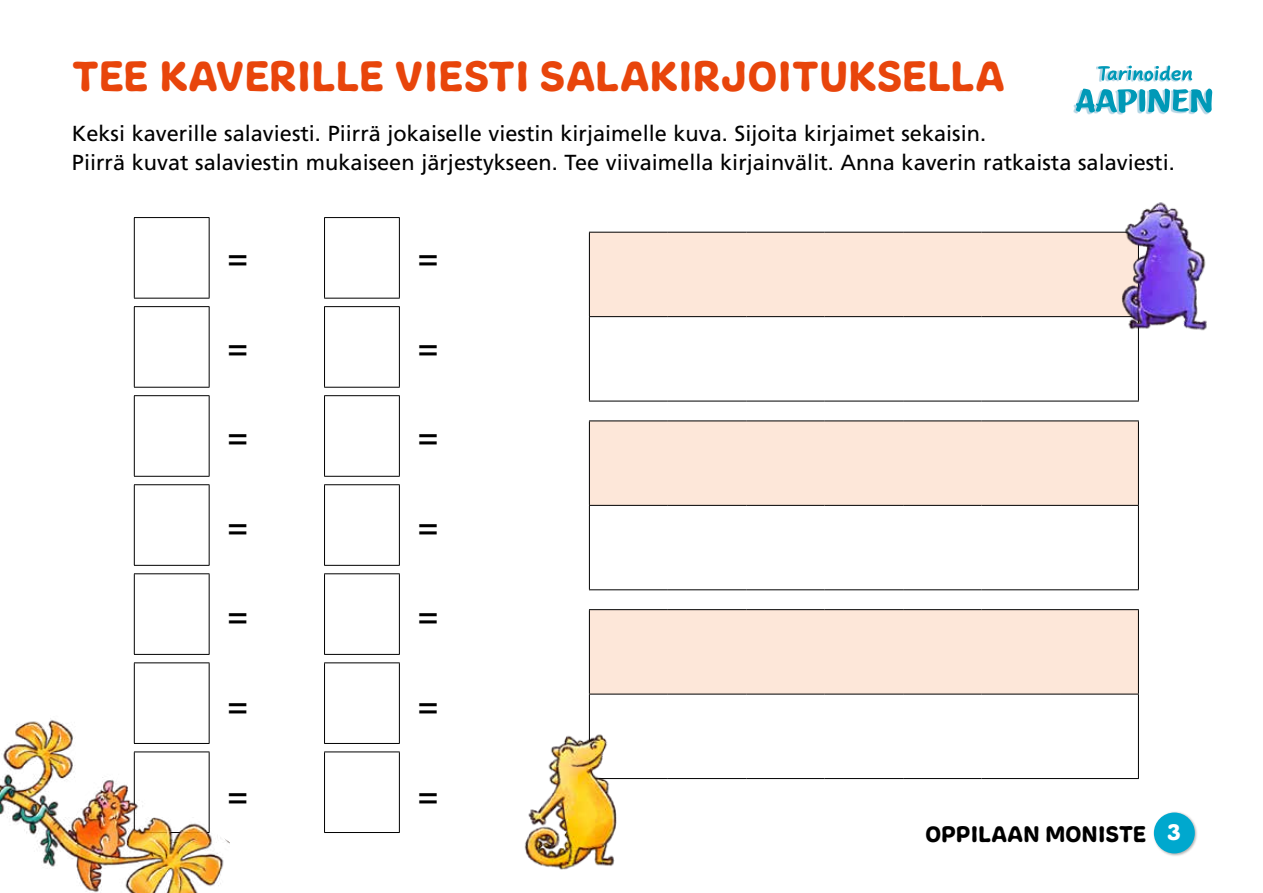
<style>
.page{position:relative;width:1263px;height:893px;background:#fff}
.page>*{position:absolute;margin:0;border:0;box-sizing:border-box;transform-origin:0 0}
.t1{font:45px "Freude";letter-spacing:.015em;color:#e8450b}
.t2{font:34.35px "Ottiger Roman";color:#000}
.t3{font:24px "Freude";letter-spacing:.015em;color:#000}
.t4{font:21.75px/28.5px "Ottiger Roman";color:#000}
.s1{color:#fff}
</style>
<div class="page">
<div style="left:1153px;top:811px;width:45px;height:46px;background:#000;opacity:.32"></div>
<div style="left:1154px;top:812px;width:41px;height:41px;background:#00a8ce;border-radius:50%"></div>
<div style="left:1073px;top:90px;width:137px;height:24px;background:#0071a5;opacity:.29"></div>
<svg style="left:1076px;top:89px;width:136px;height:24px"></svg>
<div style="left:1096px;top:66px;width:94px;height:16px;background:#0071a5;opacity:.29"></div>
<svg style="left:1098px;top:65px;width:94px;height:16px"></svg>
<div style="left:590px;top:610px;width:548px;height:84px;background:#fde7d9"></div>
<hr style="left:589px;top:609px;width:79px;height:1px;background:#000">
<hr style="left:589px;top:610px;width:1px;height:84px;background:#000">
<hr style="left:668px;top:609px;width:78px;height:1px;background:#000">
<hr style="left:746px;top:609px;width:79px;height:1px;background:#000">
<hr style="left:825px;top:609px;width:78px;height:1px;background:#000">
<hr style="left:903px;top:609px;width:78px;height:1px;background:#000">
<hr style="left:981px;top:609px;width:79px;height:1px;background:#000">
<hr style="left:1060px;top:609px;width:79px;height:1px;background:#000">
<hr style="left:1138px;top:610px;width:1px;height:84px;background:#000">
<hr style="left:589px;top:694px;width:79px;height:1px;background:#000">
<hr style="left:589px;top:694px;width:1px;height:84px;background:#000">
<hr style="left:668px;top:694px;width:78px;height:1px;background:#000">
<hr style="left:746px;top:694px;width:79px;height:1px;background:#000">
<hr style="left:825px;top:694px;width:78px;height:1px;background:#000">
<hr style="left:903px;top:694px;width:78px;height:1px;background:#000">
<hr style="left:981px;top:694px;width:79px;height:1px;background:#000">
<hr style="left:1060px;top:694px;width:79px;height:1px;background:#000">
<hr style="left:1138px;top:694px;width:1px;height:84px;background:#000">
<hr style="left:668px;top:778px;width:78px;height:1px;background:#000">
<hr style="left:746px;top:778px;width:79px;height:1px;background:#000">
<hr style="left:825px;top:778px;width:78px;height:1px;background:#000">
<hr style="left:903px;top:778px;width:78px;height:1px;background:#000">
<hr style="left:981px;top:778px;width:79px;height:1px;background:#000">
<hr style="left:1060px;top:778px;width:79px;height:1px;background:#000">
<div style="left:590px;top:421px;width:548px;height:84px;background:#fde7d9"></div>
<hr style="left:589px;top:420px;width:79px;height:1px;background:#000">
<hr style="left:589px;top:421px;width:1px;height:84px;background:#000">
<hr style="left:668px;top:420px;width:78px;height:1px;background:#000">
<hr style="left:746px;top:420px;width:79px;height:1px;background:#000">
<hr style="left:825px;top:420px;width:78px;height:1px;background:#000">
<hr style="left:903px;top:420px;width:78px;height:1px;background:#000">
<hr style="left:981px;top:420px;width:79px;height:1px;background:#000">
<hr style="left:1060px;top:420px;width:79px;height:1px;background:#000">
<hr style="left:1138px;top:421px;width:1px;height:84px;background:#000">
<hr style="left:589px;top:505px;width:79px;height:1px;background:#000">
<hr style="left:589px;top:506px;width:1px;height:83px;background:#000">
<hr style="left:668px;top:505px;width:78px;height:1px;background:#000">
<hr style="left:746px;top:505px;width:79px;height:1px;background:#000">
<hr style="left:825px;top:505px;width:78px;height:1px;background:#000">
<hr style="left:903px;top:505px;width:78px;height:1px;background:#000">
<hr style="left:981px;top:505px;width:79px;height:1px;background:#000">
<hr style="left:1060px;top:505px;width:79px;height:1px;background:#000">
<hr style="left:1138px;top:506px;width:1px;height:83px;background:#000">
<hr style="left:589px;top:589px;width:79px;height:1px;background:#000">
<hr style="left:668px;top:589px;width:78px;height:1px;background:#000">
<hr style="left:746px;top:589px;width:79px;height:1px;background:#000">
<hr style="left:825px;top:589px;width:78px;height:1px;background:#000">
<hr style="left:903px;top:589px;width:78px;height:1px;background:#000">
<hr style="left:981px;top:589px;width:79px;height:1px;background:#000">
<hr style="left:1060px;top:589px;width:79px;height:1px;background:#000">
<div style="left:590px;top:233px;width:477px;height:83px;background:#fde7d9"></div>
<hr style="left:589px;top:232px;width:79px;height:1px;background:#000">
<hr style="left:589px;top:233px;width:1px;height:83px;background:#000">
<hr style="left:668px;top:232px;width:78px;height:1px;background:#000">
<hr style="left:746px;top:232px;width:79px;height:1px;background:#000">
<hr style="left:825px;top:232px;width:78px;height:1px;background:#000">
<hr style="left:903px;top:232px;width:78px;height:1px;background:#000">
<hr style="left:981px;top:232px;width:79px;height:1px;background:#000">
<hr style="left:1060px;top:232px;width:79px;height:1px;background:#000">
<hr style="left:589px;top:316px;width:79px;height:1px;background:#000">
<hr style="left:589px;top:317px;width:1px;height:84px;background:#000">
<hr style="left:668px;top:316px;width:78px;height:1px;background:#000">
<hr style="left:746px;top:316px;width:79px;height:1px;background:#000">
<hr style="left:825px;top:316px;width:78px;height:1px;background:#000">
<hr style="left:903px;top:316px;width:78px;height:1px;background:#000">
<hr style="left:981px;top:316px;width:79px;height:1px;background:#000">
<hr style="left:1060px;top:316px;width:79px;height:1px;background:#000">
<hr style="left:1138px;top:317px;width:1px;height:84px;background:#000">
<hr style="left:589px;top:401px;width:79px;height:1px;background:#000">
<hr style="left:668px;top:401px;width:78px;height:1px;background:#000">
<hr style="left:746px;top:401px;width:79px;height:1px;background:#000">
<hr style="left:825px;top:401px;width:78px;height:1px;background:#000">
<hr style="left:903px;top:401px;width:78px;height:1px;background:#000">
<hr style="left:981px;top:401px;width:79px;height:1px;background:#000">
<hr style="left:1060px;top:401px;width:79px;height:1px;background:#000">
<hr style="left:134px;top:217px;width:75px;height:1px;background:#000">
<hr style="left:134px;top:218px;width:1px;height:80px;background:#000">
<hr style="left:209px;top:218px;width:1px;height:80px;background:#000">
<hr style="left:134px;top:298px;width:75px;height:1px;background:#000">
<hr style="left:134px;top:306px;width:75px;height:1px;background:#000">
<hr style="left:134px;top:307px;width:1px;height:80px;background:#000">
<hr style="left:209px;top:307px;width:1px;height:80px;background:#000">
<hr style="left:134px;top:387px;width:75px;height:1px;background:#000">
<hr style="left:134px;top:395px;width:75px;height:1px;background:#000">
<hr style="left:134px;top:396px;width:1px;height:80px;background:#000">
<hr style="left:209px;top:396px;width:1px;height:80px;background:#000">
<hr style="left:134px;top:476px;width:75px;height:1px;background:#000">
<hr style="left:134px;top:484px;width:75px;height:1px;background:#000">
<hr style="left:134px;top:485px;width:1px;height:80px;background:#000">
<hr style="left:209px;top:485px;width:1px;height:80px;background:#000">
<hr style="left:134px;top:565px;width:75px;height:1px;background:#000">
<hr style="left:134px;top:573px;width:75px;height:1px;background:#000">
<hr style="left:134px;top:574px;width:1px;height:80px;background:#000">
<hr style="left:209px;top:574px;width:1px;height:80px;background:#000">
<hr style="left:134px;top:654px;width:75px;height:1px;background:#000">
<hr style="left:134px;top:662px;width:75px;height:1px;background:#000">
<hr style="left:134px;top:663px;width:1px;height:80px;background:#000">
<hr style="left:209px;top:663px;width:1px;height:80px;background:#000">
<hr style="left:324px;top:217px;width:76px;height:1px;background:#000">
<hr style="left:324px;top:218px;width:1px;height:80px;background:#000">
<hr style="left:399px;top:218px;width:1px;height:80px;background:#000">
<hr style="left:324px;top:298px;width:76px;height:1px;background:#000">
<hr style="left:324px;top:306px;width:76px;height:1px;background:#000">
<hr style="left:324px;top:307px;width:1px;height:80px;background:#000">
<hr style="left:399px;top:307px;width:1px;height:80px;background:#000">
<hr style="left:324px;top:387px;width:76px;height:1px;background:#000">
<hr style="left:324px;top:395px;width:76px;height:1px;background:#000">
<hr style="left:324px;top:396px;width:1px;height:80px;background:#000">
<hr style="left:399px;top:396px;width:1px;height:80px;background:#000">
<hr style="left:324px;top:476px;width:76px;height:1px;background:#000">
<hr style="left:324px;top:484px;width:76px;height:1px;background:#000">
<hr style="left:324px;top:485px;width:1px;height:80px;background:#000">
<hr style="left:399px;top:485px;width:1px;height:80px;background:#000">
<hr style="left:324px;top:565px;width:76px;height:1px;background:#000">
<hr style="left:324px;top:573px;width:76px;height:1px;background:#000">
<hr style="left:324px;top:574px;width:1px;height:80px;background:#000">
<hr style="left:399px;top:574px;width:1px;height:80px;background:#000">
<hr style="left:324px;top:654px;width:76px;height:1px;background:#000">
<hr style="left:324px;top:662px;width:76px;height:1px;background:#000">
<hr style="left:324px;top:663px;width:1px;height:80px;background:#000">
<hr style="left:399px;top:663px;width:1px;height:80px;background:#000">
<hr style="left:324px;top:743px;width:76px;height:1px;background:#000">
<hr style="left:324px;top:752px;width:76px;height:1px;background:#000">
<hr style="left:324px;top:752px;width:1px;height:80px;background:#000">
<hr style="left:399px;top:752px;width:1px;height:80px;background:#000">
<hr style="left:324px;top:832px;width:76px;height:1px;background:#000">
<img style="left:524px;top:715px;width:158px;height:155px">
<img style="left:1067px;top:202px;width:140px;height:144px">
<img style="left:0;top:715px;width:230px;height:178px">
<h1 class="t1" style="left:73px;top:48px;width:933px">TEE KAVERILLE VIESTI SALAKIRJOITUKSELLA</h1>
<p class="t4" style="left:72px;top:119px;width:1104px">Keksi kaverille salaviesti. Piirrä jokaiselle viestin kirjaimelle kuva. Sijoita kirjaimet sekaisin.<br>Piirrä kuvat salaviestin mukaiseen järjestykseen. Tee viivaimella kirjainvälit. Anna kaverin ratkaista salaviesti.</p>
<h2 class="t2" style="left:228px;top:237px;width:22px">=</h2>
<h2 class="t2" style="left:418px;top:237px;width:22px">=</h2>
<h2 class="t2" style="left:228px;top:327px;width:22px">=</h2>
<h2 class="t2" style="left:418px;top:327px;width:22px">=</h2>
<h2 class="t2" style="left:228px;top:416px;width:22px">=</h2>
<h2 class="t2" style="left:418px;top:416px;width:22px">=</h2>
<h2 class="t2" style="left:228px;top:506px;width:22px">=</h2>
<h2 class="t2" style="left:418px;top:506px;width:22px">=</h2>
<h2 class="t2" style="left:228px;top:595px;width:22px">=</h2>
<h2 class="t2" style="left:418px;top:595px;width:22px">=</h2>
<h2 class="t2" style="left:228px;top:685px;width:22px">=</h2>
<h2 class="t2" style="left:418px;top:685px;width:22px">=</h2>
<h2 class="t2" style="left:228px;top:774px;width:22px">=</h2>
<h2 class="t2" style="left:418px;top:774px;width:22px">=</h2>
<p class="t3" style="left:925px;top:819px;width:257px">OPPILAAN MONISTE <span class="s1">3</span></p>
</div>
